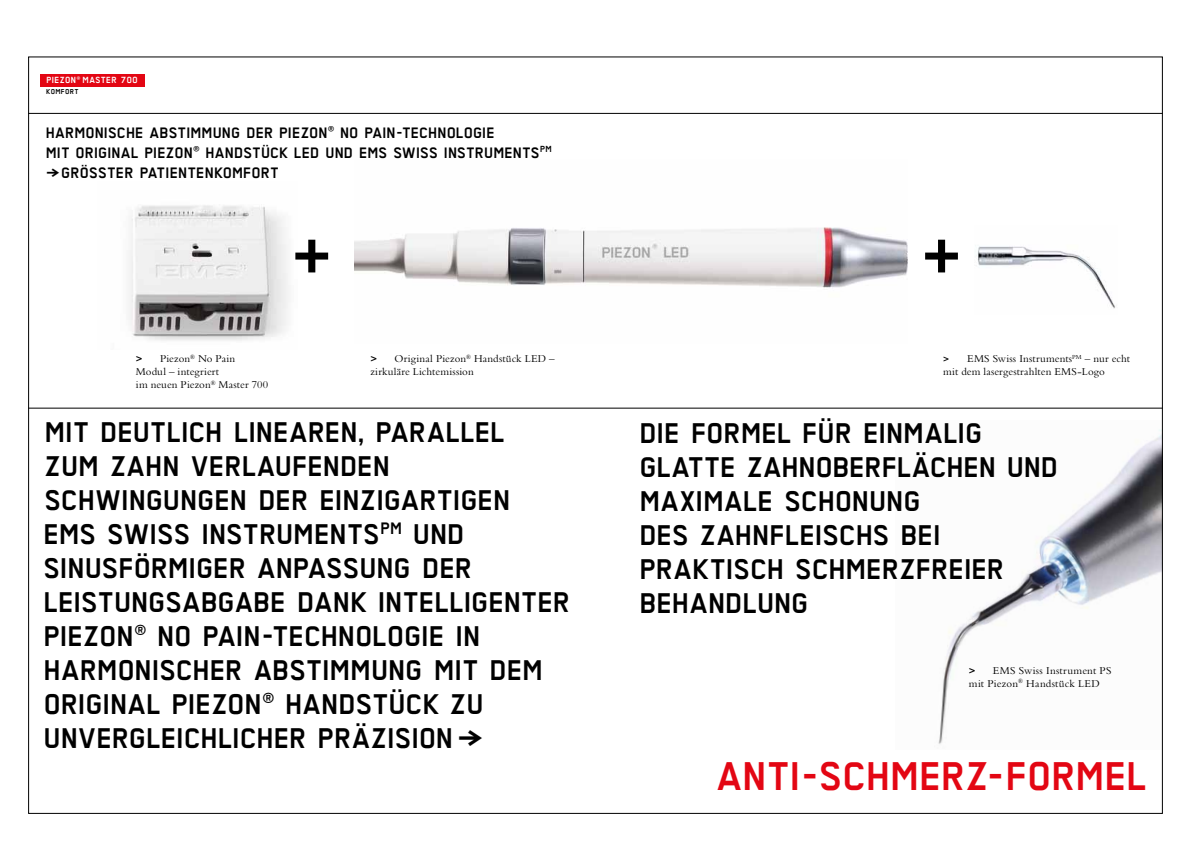
<style>
.page{position:relative;width:1191px;height:842px;background:#fff}
.page>*{position:absolute;margin:0;border:0;box-sizing:border-box;transform-origin:0 0}
.t1{font:700 70px "TRANS";color:#000}
.t2{font:700 45px "TRANS";letter-spacing:-.02em;color:#e30613}
.t3{font:700 32px/34px "TRANS";letter-spacing:-.02em;color:#000}
.t4{font:700 17px/20px "TRANS";letter-spacing:-.015em;color:#000}
.t5{font:11px/13px "Bembo PL";letter-spacing:.015em;color:#000}
.t6{font:700 10px "TRANS";letter-spacing:.01em;color:#fff}
.t7{font:700 8px "TRANS";color:#000}
.s1{font-family:"Bembo Extra Bold PL";font-size:10px}
.s2{font-family:"Bembo Extra Bold PL";font-size:9px}
</style>
<div class="page">
<div style="left:40px;top:74px;width:105px;height:12px;background:#e30613"></div>
<img style="left:129px;top:205px;width:160px;height:136px">
<img style="left:938px;top:429px;width:222px;height:315px">
<hr style="left:28px;top:408px;width:1134px;height:1px;background:#000">
<img style="left:354px;top:227px;width:553px;height:61px">
<img style="left:976px;top:246px;width:139px;height:63px">
<hr style="left:28px;top:113px;width:1134px;height:1px;background:#000">
<p class="t6" style="left:47px;top:75px;width:92px">PIEZON<sup>®</sup> MASTER 700</p>
<p class="t7" style="left:47px;top:88px;width:34px">KOMFORT</p>
<p class="t4" style="left:46px;top:123px;width:327px">HARMONISCHE ABSTIMMUNG DER PIEZON<sup>®</sup> NO PAIN</p>
<p class="t4" style="left:46px;top:123px;width:501px;text-indent:349px">-TECHNOLOGIE<br>MIT ORIGINAL PIEZON<sup>®</sup> HANDSTÜCK LED UND EMS SWISS INSTRUMENTS<sup>PM </sup>} GRÖSSTER PATIENTENKOMFORT</p>
<h1 class="t1" style="left:294px;top:214px;width:45px">+</h1>
<h1 class="t1" style="left:923px;top:214px;width:45px">+</h1>
<p class="t5" style="left:136px;top:352px;width:134px"><span class="s1">&gt;</span> Piezon<sup>®</sup> No Pain<br>Modul – integriert<br>im neuen Piezon<sup>®</sup> Master 700</p>
<p class="t5" style="left:370px;top:352px;width:186px"><span class="s1">&gt;</span> Original Piezon<sup>®</sup> Handstück LED – zirkuläre Lichtemission</p>
<p class="t5" style="left:943px;top:352px;width:188px"><span class="s2">&gt;</span> EMS Swiss Instruments<sup>PM</sup> – nur echt mit dem lasergestrahlten EMS-Logo</p>
<p class="t3" style="left:45px;top:415px;width:469px;text-indent:190px">LINEAREN, PARALLEL<br>ZUM ZAHN VERLAUFENDEN<br>SCHWINGUNGEN DER EINZIGARTIGEN<br>EMS SWISS INSTRUMENTS<sup>PM</sup> UND<br>SINUSFÖRMIGER ANPASSUNG DER<br>LEIS</p>
<p class="t3" style="left:46px;top:415px;width:150px">MIT DEUTLICH</p>
<p class="t3" style="left:99px;top:585px;width:155px">TUNGSABGABE</p>
<p class="t3" style="left:298px;top:585px;width:275px">DANK INTELLIGENTER</p>
<p class="t3" style="left:45px;top:619px;width:174px">PIEZON<sup>®</sup> NO PAIN</p>
<p class="t3" style="left:45px;top:619px;width:481px;text-indent:216px">-TECHNOLOGIE IN<br>HARMONISCHER ABSTIMMUNG MIT DEM<br>ORIGINAL PIEZON<sup>®</sup> HANDSTÜCK ZU<br>UNVERGLEICHLICHER PRÄZISION}</p>
<p class="t3" style="left:640px;top:416px;width:416px">DIE FORMEL FÜR EINMALIG<br>GLATTE ZAHNOBERFLÄCHEN UND<br>MAXIMALE SCHONUNG<br>DES ZAHNFLEISCHS BEI<br>PRAKTISCH SCHMERZFREIER<br>BEHANDLUNG</p>
<p class="t5" style="left:968px;top:664px;width:144px"><span class="s1">&gt;</span> EMS Swiss Instrument PS mit Piezon<sup>®</sup> Handstück LED</p>
<h2 class="t2" style="left:718px;top:753px;width:428px">ANTI-SCHMERZ-FORMEL</h2>
</div>
